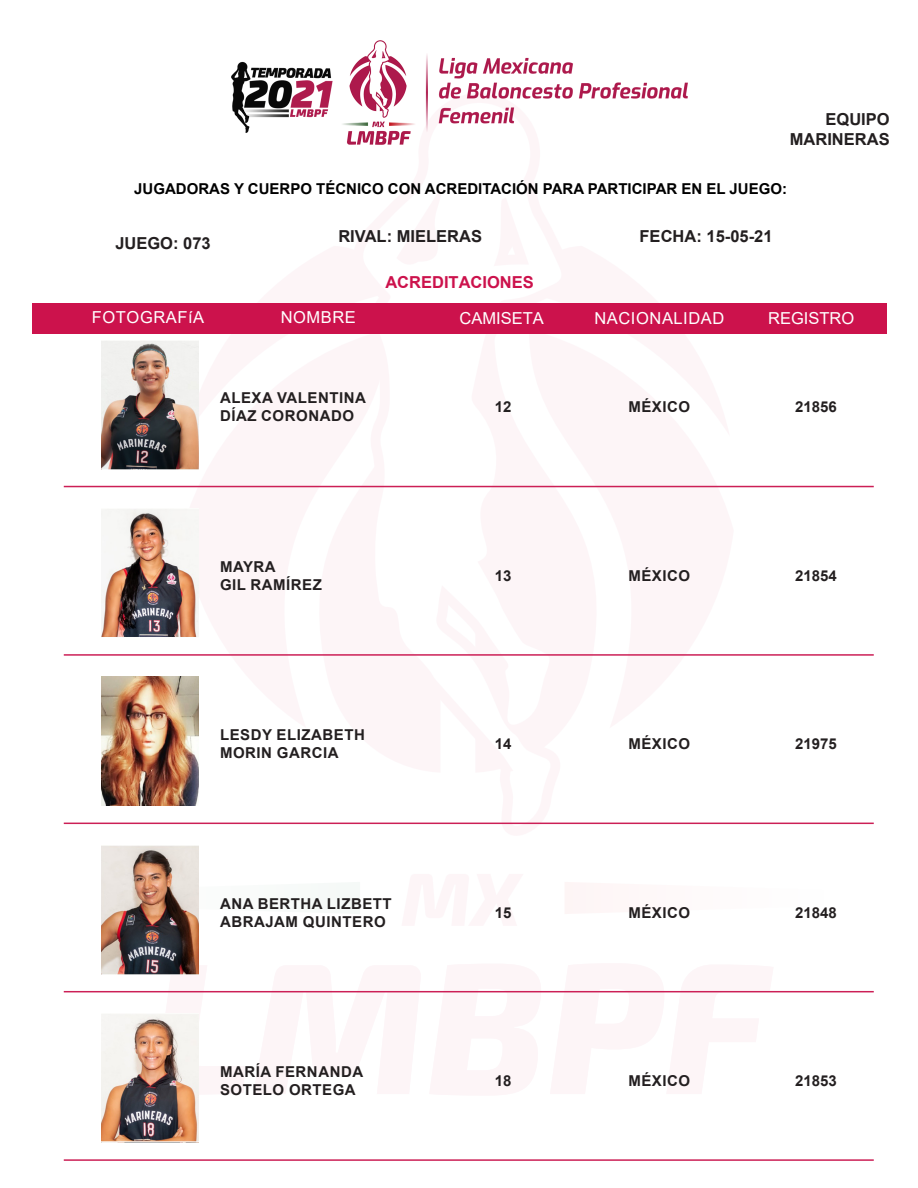
<style>
.page{position:relative;width:918px;height:1188px;background:#fff}
.page>*{position:absolute;margin:0;border:0;box-sizing:border-box;transform-origin:0 0}
.t1{font:700 16.5px/19.8px "Arial";color:#231f20;text-align:right}
.t2{font:16.5px "Arial";letter-spacing:.035em;color:#fff}
.t3{font:16.5px "Arial";color:#fff}
.t4{font:700 16.5px "Arial";color:#cc124c}
.t5{font:700 15px/18px "Arial";letter-spacing:.035em;color:#231f20}
.t6{font:700 15px "Arial";color:#000}
</style>
<div class="page">
<svg style="left:146px;top:953px;width:639px;height:153px"></svg>
<svg style="left:101px;top:871px;width:98px;height:54px"></svg>
<svg style="left:360px;top:485px;width:204px;height:340px"></svg>
<div style="left:33px;top:303px;width:854px;height:31px;background:#cc124c"></div>
<img style="left:232px;top:40px;width:455px;height:105px">
<img style="left:102px;top:341px;width:96px;height:128px">
<hr style="left:64px;top:486px;width:810px;height:1px;background:#cc1f56">
<img style="left:102px;top:509px;width:96px;height:128px">
<hr style="left:64px;top:654px;width:810px;height:2px;background:#cc1f56">
<img style="left:102px;top:677px;width:96px;height:129px">
<hr style="left:64px;top:823px;width:810px;height:1px;background:#cc1f56">
<img style="left:102px;top:845px;width:96px;height:129px">
<hr style="left:64px;top:991px;width:810px;height:1px;background:#cc1f56">
<img style="left:102px;top:1014px;width:96px;height:129px">
<hr style="left:64px;top:1159px;width:810px;height:2px;background:#cc1f56">
<p class="t1" style="left:790px;top:110px;width:101px">EQUIPO<br>MARINERAS</p>
<p class="t6" style="left:134px;top:178px;width:654px">JUGADORAS Y CUERPO TÉCNICO CON ACREDITACIÓN PARA PARTICIPAR EN EL JUEGO:</p>
<p class="t1" style="left:115px;top:233px;width:97px">JUEGO: 073</p>
<p class="t1" style="left:338px;top:227px;width:145px">RIVAL: MIELERAS</p>
<p class="t1" style="left:640px;top:227px;width:134px">FECHA: 15-05-21</p>
<p class="t4" style="left:385px;top:271px;width:150px">ACREDITACIONES</p>
<p class="t2" style="left:92px;top:306px;width:114px">FOTOGRAFíA</p>
<p class="t2" style="left:281px;top:306px;width:77px">NOMBRE</p>
<p class="t3" style="left:460px;top:307px;width:86px">CAMISETA</p>
<p class="t3" style="left:768px;top:307px;width:88px">REGISTRO</p>
<p class="t2" style="left:594px;top:307px;width:131px">NACIONALIDAD</p>
<p class="t5" style="left:220px;top:389px;width:147px">ALEXA VALENTINA</p>
<p class="t5" style="left:220px;top:407px;width:136px">DÍAZ CORONADO</p>
<p class="t5" style="left:211px;top:390px;width:182px">&lt;&lt;NOMBRE COMPLETO (APELLIDOS)&gt;&gt;</p>
<p class="t5" style="left:220px;top:558px;width:57px">MAYRA</p>
<p class="t5" style="left:220px;top:576px;width:103px">GIL RAMÍREZ</p>
<p class="t5" style="left:220px;top:726px;width:146px">LESDY ELIZABETH</p>
<p class="t5" style="left:220px;top:744px;width:120px">MORIN GARCIA</p>
<p class="t5" style="left:220px;top:894px;width:173px">ANA BERTHA LIZBETT</p>
<p class="t5" style="left:220px;top:912px;width:167px">ABRAJAM QUINTERO</p>
<p class="t5" style="left:220px;top:1063px;width:145px">MARÍA FERNANDA</p>
<p class="t5" style="left:220px;top:1081px;width:137px">SOTELO ORTEGA</p>
<p class="t5" style="left:495px;top:398px;width:18px">12</p>
<p class="t5" style="left:628px;top:398px;width:63px">MÉXICO</p>
<p class="t5" style="left:795px;top:398px;width:43px">21856</p>
<p class="t5" style="left:495px;top:567px;width:18px">13</p>
<p class="t5" style="left:628px;top:567px;width:63px">MÉXICO</p>
<p class="t5" style="left:795px;top:567px;width:43px">21854</p>
<p class="t5" style="left:495px;top:735px;width:18px">14</p>
<p class="t5" style="left:628px;top:735px;width:63px">MÉXICO</p>
<p class="t5" style="left:795px;top:735px;width:43px">21975</p>
<p class="t5" style="left:495px;top:903px;width:18px">15</p>
<p class="t5" style="left:628px;top:903px;width:63px">MÉXICO</p>
<p class="t5" style="left:795px;top:903px;width:43px">21848</p>
<p class="t5" style="left:495px;top:1072px;width:18px">18</p>
<p class="t5" style="left:628px;top:1072px;width:63px">MÉXICO</p>
<p class="t5" style="left:795px;top:1072px;width:43px">21853</p>
</div>
